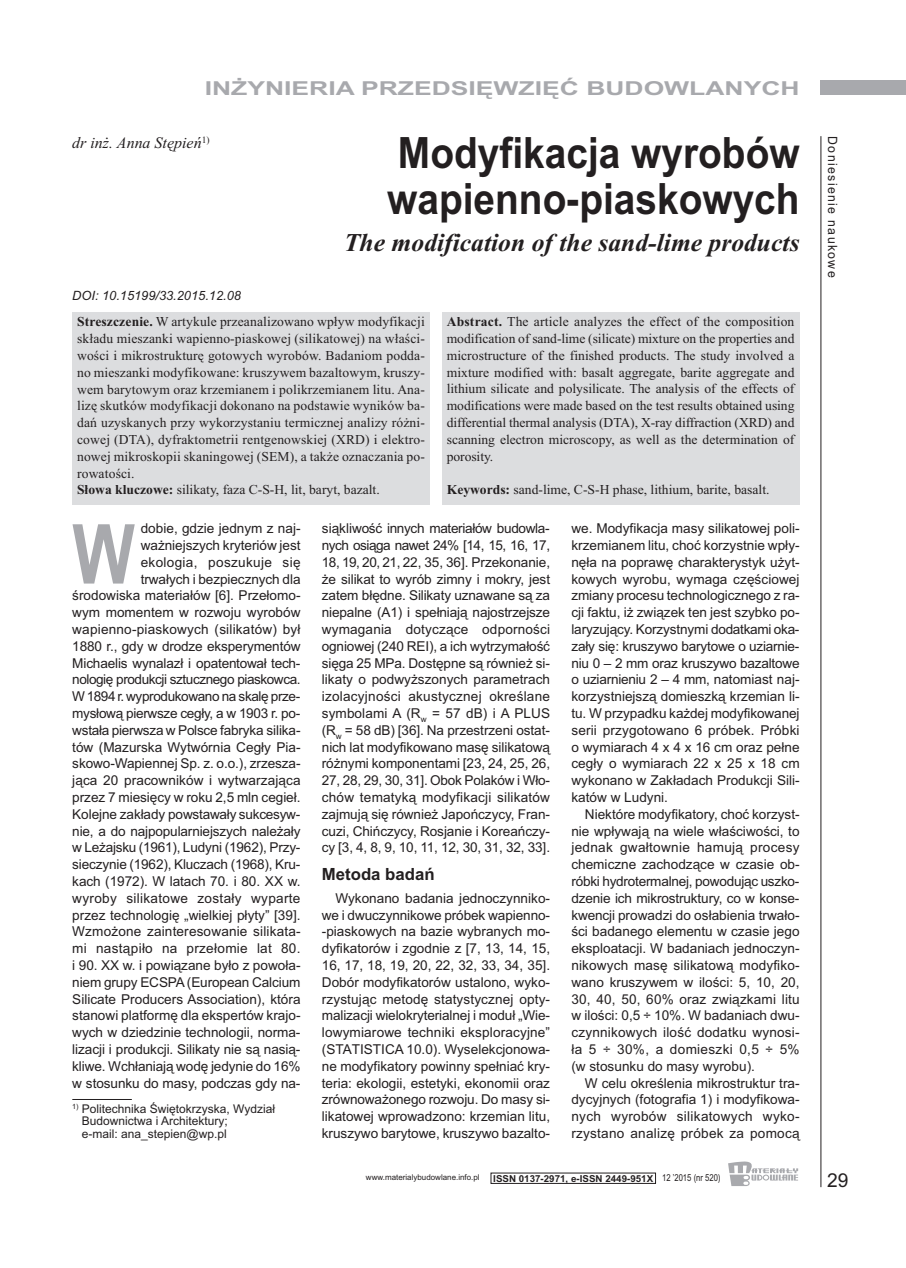
<style>
.page{position:relative;width:906px;height:1268px;background:#fff}
.page>*{position:absolute;margin:0;border:0;box-sizing:border-box;transform-origin:0 0}
.t1{font:700 82.8px "Arial";color:#a8a9ad;scale:.8 1}
.t2{font:700 43.2px/46.2px "Arial";color:#231f20;scale:.9 1}
.t3{font:italic 700 25.65px "Times New Roman";color:#231f20}
.t4{font:700 19.2px "Arial";color:#a8a9ad;scale:1.38 1}
.t5{font:19.2px "Arial";color:#231f20}
.t6{font:700 16.8px "Arial";color:#231f20}
.t7{font:italic 16.05px "Times New Roman";color:#231f20}
.t8{font:13.65px/16.8px "Arial";letter-spacing:-.005em;color:#231f20;text-align:justify}
.t9{font:13.65px/16.8px "Times New Roman";letter-spacing:.01em;color:#231f20}
.t10{font:italic 12.75px "Arial";color:#231f20}
.t11{font:12.75px "Arial";letter-spacing:.11em;color:#231f20;scale:.96 1}
.t12{font:12px/12.8px "Arial";color:#231f20}
.t13{font:700 9.6px "Arial";color:#231f20}
.t14{font:7.95px "Arial";color:#231f20}
.s1{font-weight:700}
.s2{font-weight:400}
</style>
<div class="page">
<div style="left:821px;top:81px;width:85px;height:14px;background:#a8a9ad"></div>
<hr style="left:820px;top:136px;width:1px;height:1050px;background:#231f20">
<svg style="left:728px;top:1161px;width:70px;height:24px"></svg>
<hr style="left:72px;top:1098px;width:60px;height:1px;background:#231f20">
<div style="left:72px;top:312px;width:357px;height:192px;background:#dcdddf"></div>
<div style="left:442px;top:312px;width:357px;height:192px;background:#dcdddf"></div>
<h3 class="t4" style="left:205px;top:77px;width:432px">INŻYNIERIA PRZEDSIĘWZIĘĆ BUDOWLANYCH</h3>
<p class="t7" style="left:72px;top:133px;width:139px">dr inż. Anna Stępień<sup>1)</sup></p>
<p class="t10" style="left:72px;top:288px;width:170px">DOI: 10.15199/33.2015.12.08</p>
<h2 class="t2" style="left:387px;top:129px;width:460px">Modyfikacja wyrobów wapienno-piaskowych</h2>
<h3 class="t3" style="left:344px;top:227px;width:457px">The modification of the sand-lime products</h3>
<p class="t9" style="left:77px;top:313px;width:349px"><span class="s1">Streszczenie.</span> W artykule przeanalizowano wpływ modyfikacji składu mieszanki wapienno-piaskowej (silikatowej) na właści&shy;wości i mikrostrukturę gotowych wyrobów. Badaniom podda&shy;no mieszanki modyfikowane: kruszywem bazaltowym, kruszy&shy;wem barytowym oraz krzemianem i polikrzemianem litu. Ana&shy;lizę skutków modyfikacji dokonano na podstawie wyników ba&shy;dań uzyskanych przy wykorzystaniu termicznej analizy różni&shy;cowej (DTA), dyfraktometrii rentgenowskiej (XRD) i elektro&shy;nowej mikroskopii skaningowej (SEM), a także oznaczania po&shy;rowatości.<br><span class="s1">Słowa kluczowe:</span> silikaty, faza C-S-H, lit, baryt, bazalt.</p>
<p class="t9" style="left:447px;top:313px;width:349px;text-align:justify"><span class="s1">Abstract.</span> The article analyzes the effect of the composition modification of sand-lime (silicate) mixture on the properties and microstructure of the finished products. The study involved a mixture modified with: basalt aggregate, barite aggregate and lithium silicate and polysilicate. The analysis of the effects of modifications were made based on the test results obtained using differential thermal analysis (DTA), X-ray diffraction (XRD) and scanning electron microscopy, as well as the determination of porosity.</p>
<p class="t9" style="left:447px;top:481px;width:324px"><span class="s1">Keywords:</span> sand-lime, C-S-H phase, lithium, barite, basalt.</p>
<p class="t8" style="left:72px;top:520px;width:230px;text-align:right">dobie, gdzie jednym z naj&shy;ważniejszych kryteriów jest<br>ekologia, poszukuje się<br>trwałych i bezpiecznych dla środowiska materiałów [6]. Przełomo&shy;wym momentem w rozwoju wyrobów wapienno-piaskowych (silikatów) był 1880 r., gdy w drodze eksperymentów Michaelis wynalazł i opatentował tech&shy;nologię produkcji sztucznego piaskowca.<br>W 1894 r. wyprodukowano na skalę prze&shy;mysłową pierwsze cegły, a w 1903 r. po&shy;wstała pierwsza w Polsce fabryka silika&shy;tów (Mazurska Wytwórnia Cegły Pia&shy;skowo-Wapiennej Sp. z. o.o.), zrzesza&shy;jąca 20 pracowników i wytwarzająca przez 7 miesięcy w roku 2,5 mln cegieł.<br>Kolejne zakłady powstawały sukcesyw&shy;nie, a do najpopularniejszych należały w Leżajsku (1961), Ludyni (1962), Przy&shy;sieczynie (1962), Kluczach (1968), Kru&shy;kach (1972). W latach 70. i 80. XX w. wyroby silikatowe zostały wyparte przez technologię „wielkiej płyty” [39].<br>Wzmożone zainteresowanie silikata&shy;mi nastąpiło na przełomie lat 80. i 90. XX w. i powiązane było z powoła&shy;niem grupy ECSPA(European Calcium Silicate Producers Association), która stanowi platformę dla ekspertów krajo&shy;wych w dziedzinie technologii, norma&shy;lizacji i produkcji. Silikaty nie są nasią&shy;kliwe. Wchłaniają wodę jedynie do 16% w stosunku do masy, podczas gdy na-</p>
<p class="t8" style="left:322px;top:520px;width:230px">siąkliwość innych materiałów budowla&shy;nych osiąga nawet 24% [14, 15, 16, 17, 18, 19, 20, 21, 22, 35, 36]. Przekonanie, że silikat to wyrób zimny i mokry, jest zatem błędne. Silikaty uznawane są za niepalne (A1) i spełniają najostrzejsze wymagania dotyczące odporności ogniowej (240 REI), a ich wytrzymałość sięga 25 MPa. Dostępne są również si&shy;likaty o podwyższonych parametrach izolacyjności akustycznej określane symbolami A (R<sub>w</sub> = 57 dB) i A PLUS (R<sub>w</sub> = 58 dB) [36]. Na przestrzeni ostat&shy;nich lat modyfikowano masę silikatową różnymi komponentami [23, 24, 25, 26, 27, 28, 29, 30, 31]. Obok Polaków i Wło&shy;chów tematyką modyfikacji silikatów zajmują się również Japończycy, Fran&shy;cuzi, Chińczycy, Rosjanie i Koreańczy&shy;cy [3, 4, 8, 9, 10, 11, 12, 30, 31, 32, 33].</p>
<h1 class="t1" style="left:72px;top:506px;width:80px">W</h1>
<p class="t6" style="left:322px;top:864px;width:114px">Metoda badań</p>
<p class="t8" style="left:322px;top:889px;width:230px;text-indent:14px">Wykonano badania jednoczynniko&shy;we i dwuczynnikowe próbek wapienno--piaskowych na bazie wybranych mo&shy;dyfikatorów i zgodnie z [7, 13, 14, 15, 16, 17, 18, 19, 20, 22, 32, 33, 34, 35].<br>Dobór modyfikatorów ustalono, wyko&shy;rzystując metodę statystycznej opty&shy;malizacji wielokryterialnej i moduł „Wie&shy;lowymiarowe techniki eksploracyjne” (STATISTICA 10.0). Wyselekcjonowa&shy;ne modyfikatory powinny spełniać kry&shy;teria: ekologii, estetyki, ekonomii oraz zrównoważonego rozwoju. Do masy si&shy;likatowej wprowadzono: krzemian litu, kruszywo barytowe, kruszywo bazalto-</p>
<p class="t12" style="left:82px;top:1101px;width:195px;text-indent:-10px"><sup>1)</sup> Politechnika Świętokrzyska, Wydział<br>Budownictwa i Architektury;<br>e-mail: ana_stepien@wp.pl</p>
<p class="t8" style="left:571px;top:520px;width:230px">we. Modyfikacja masy silikatowej poli&shy;krzemianem litu, choć korzystnie wpły&shy;nęła na poprawę charakterystyk użyt&shy;kowych wyrobu, wymaga częściowej zmiany procesu technologicznego z ra&shy;cji faktu, iż związek ten jest szybko po&shy;laryzujący. Korzystnymi dodatkami oka&shy;zały się: kruszywo barytowe o uziarnie&shy;niu 0 – 2 mm oraz kruszywo bazaltowe o uziarnieniu 2 – 4 mm, natomiast naj&shy;korzystniejszą domieszką krzemian li&shy;tu. W przypadku każdej modyfikowanej serii przygotowano 6 próbek. Próbki o wymiarach 4 x 4 x 16 cm oraz pełne cegły o wymiarach 22 x 25 x 18 cm wykonano w Zakładach Produkcji Sili&shy;katów w Ludyni.</p>
<p class="t8" style="left:571px;top:805px;width:230px;text-indent:13px">Niektóre modyfikatory, choć korzyst&shy;nie wpływają na wiele właściwości, to jednak gwałtownie hamują procesy chemiczne zachodzące w czasie ob&shy;róbki hydrotermalnej, powodując uszko&shy;dzenie ich mikrostruktury, co w konse&shy;kwencji prowadzi do osłabienia trwało&shy;ści badanego elementu w czasie jego eksploatacji. W badaniach jednoczyn&shy;nikowych masę silikatową modyfiko&shy;wano kruszywem w ilości: 5, 10, 20, 30, 40, 50, 60% oraz związkami litu w ilości: 0,5 ÷ 10%. W badaniach dwu&shy;czynnikowych ilość dodatku wynosi&shy;ła 5 ÷ 30%, a domieszki 0,5 ÷ 5% (w stosunku do masy wyrobu).</p>
<p class="t8" style="left:571px;top:1074px;width:230px;text-indent:13px">W celu określenia mikrostruktur tra&shy;dycyjnych (fotografia 1) i modyfikowa&shy;nych wyrobów silikatowych wyko&shy;rzystano analizę próbek za pomocą</p>
<p class="t14" style="left:366px;top:1172px;width:115px">www.materialybudowlane.info.pl</p>
<p class="t13" style="left:493px;top:1172px;width:229px">ISSN 0137-2971, e-ISSN 2449-951X <span class="s2">12 ’2015 (nr 520)</span></p>
<p class="t11" style="left:840px;top:136px;width:149px;rotate:90deg">Doniesienie naukowe</p>
<h3 class="t5" style="left:827px;top:1168px;width:23px">29</h3>
</div>
